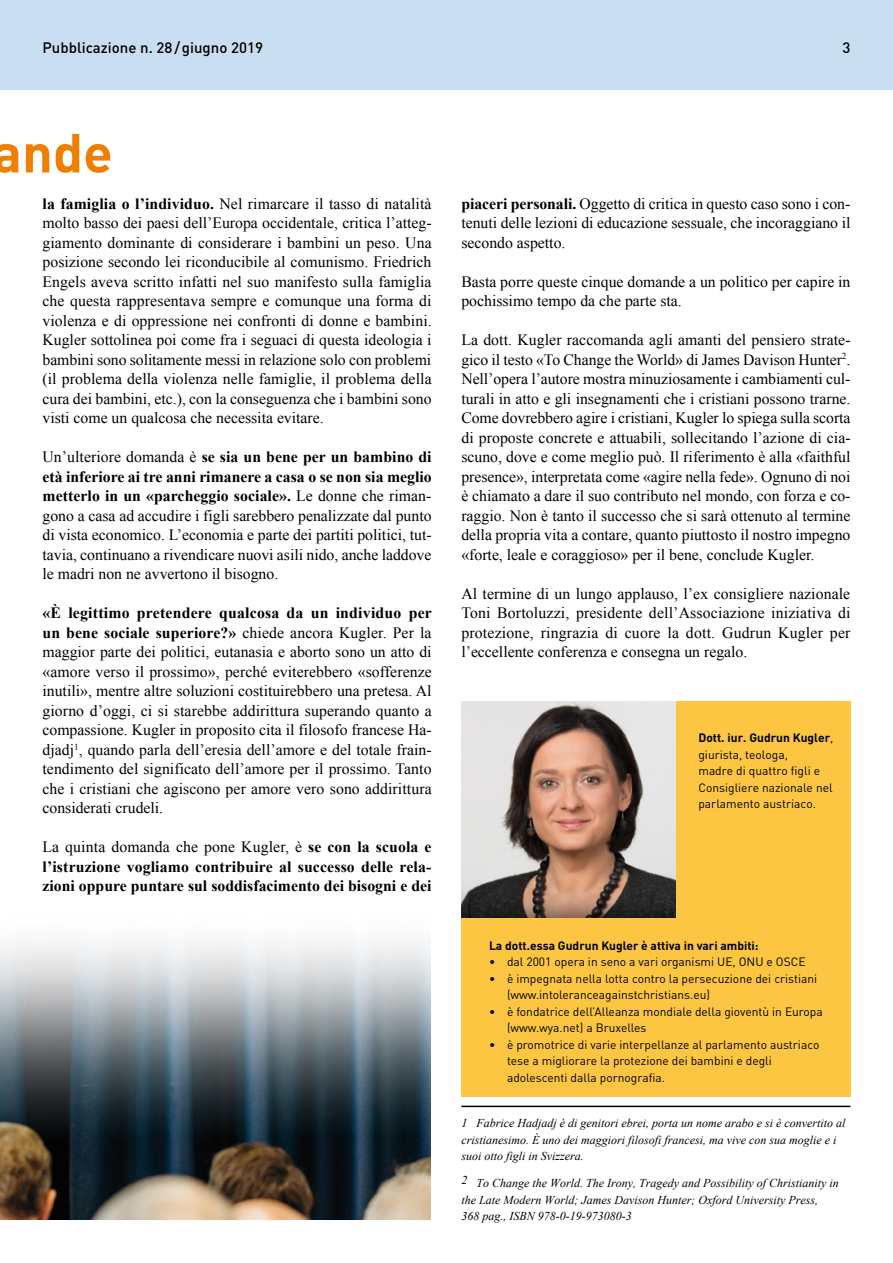
<style>
.page{position:relative;width:893px;height:1263px;background:#fff}
.page>*{position:absolute;margin:0;border:0;box-sizing:border-box;transform-origin:0 0}
.t1{font:700 54px "DIN";color:#ee7f00}
.t2{font:15.75px/19.5px "Times New Roman";color:#000;text-align:justify}
.t3{font:700 15.75px/19.5px "Times New Roman";color:#000;text-align:justify}
.t4{font:500 15px "DIN";color:#000}
.t5{font:12px/16.5px "DIN";color:#000}
.t6{font:italic 12px/16.5px "Times New Roman";color:#000}
.t7{font:700 12px "DIN";color:#000}
.s1{font-weight:700}
.s2{font-weight:400}
</style>
<div class="page">
<div style="left:0;top:0;width:893px;height:89px;background:#c9def1"></div>
<img style="left:0;top:940px;width:430px;height:279px">
<hr style="left:461px;top:1106px;width:389px;height:1px;background:#000">
<div style="left:461px;top:702px;width:389px;height:395px;background:#fcc643"></div>
<img style="left:461px;top:702px;width:214px;height:215px">
<p class="t4" style="left:43px;top:38px;width:222px">Pubblicazione n. 28/giugno 2019</p>
<p class="t4" style="left:842px;top:38px;width:9px">3</p>
<h1 class="t1" style="left:-7px;top:118px;width:121px">ande</h1>
<p class="t2" style="left:43px;top:194px;width:391px"><span class="s1">la famiglia o l’individuo.</span> Nel rimarcare il tasso di natalità molto basso dei paesi dell’Europa occidentale, critica l’atteg&shy;giamento dominante di considerare i bambini un peso. Una posizione secondo lei riconducibile al comunismo. Friedrich Engels aveva scritto infatti nel suo manifesto sulla famiglia che questa rappresentava sempre e comunque una forma di violenza e di oppressione nei confronti di donne e bambini.<br>Kugler sottolinea poi come fra i seguaci di questa ideologia i bambini sono solitamente messi in relazione solo con problemi (il problema della violenza nelle famiglie, il problema della cura dei bambini, etc.), con la conseguenza che i bambini sono visti come un qualcosa che necessita evitare.</p>
<p class="t2" style="left:43px;top:447px;width:391px">Un’ulteriore domanda è <span class="s1">se sia un bene per un bambino di età inferiore ai tre anni rimanere a casa o se non sia meglio metterlo in un «parcheggio sociale».</span> Le donne che riman&shy;gono a casa ad accudire i figli sarebbero penalizzate dal punto di vista economico. L’economia e parte dei partiti politici, tut&shy;tavia, continuano a rivendicare nuovi asili nido, anche laddove le madri non ne avvertono il bisogno.</p>
<p class="t2" style="left:43px;top:603px;width:391px"><span class="s1">«È legittimo pretendere qualcosa da un individuo per un bene sociale superiore?»</span> chiede ancora Kugler. Per la maggior parte dei politici, eutanasia e aborto sono un atto di «amore verso il prossimo», perché eviterebbero «sofferenze inutili», mentre altre soluzioni costituirebbero una pretesa. Al giorno d’oggi, ci si starebbe addirittura superando quanto a compassione. Kugler in proposito cita il filosofo francese Ha&shy;djadj<sup>1</sup>, quando parla dell’eresia dell’amore e del totale frain&shy;tendimento del significato dell’amore per il prossimo. Tanto che i cristiani che agiscono per amore vero sono addirittura considerati crudeli.</p>
<p class="t3" style="left:43px;top:837px;width:391px"><span class="s2">La quinta domanda che pone Kugler, è</span> se con la scuola e l’istruzione vogliamo contribuire al successo delle rela&shy;zioni oppure puntare sul soddisfacimento dei bisogni e dei</p>
<p class="t2" style="left:461px;top:193px;width:391px"><span class="s1">piaceri personali.</span> Oggetto di critica in questo caso sono i con&shy;tenuti delle lezioni di educazione sessuale, che incoraggiano il secondo aspetto.</p>
<p class="t2" style="left:461px;top:271px;width:391px">Basta porre queste cinque domande a un politico per capire in pochissimo tempo da che parte sta.</p>
<p class="t2" style="left:461px;top:330px;width:391px">La dott. Kugler raccomanda agli amanti del pensiero strate&shy;gico il testo «To Change the World» di James Davison Hunter<sup>2</sup>.<br>Nell’opera l’autore mostra minuziosamente i cambiamenti cul&shy;turali in atto e gli insegnamenti che i cristiani possono trarne.<br>Come dovrebbero agire i cristiani, Kugler lo spiega sulla scorta di proposte concrete e attuabili, sollecitando l’azione di cia&shy;scuno, dove e come meglio può. Il riferimento è alla «faithful presence», interpretata come «agire nella fede». Ognuno di noi è chiamato a dare il suo contributo nel mondo, con forza e co&shy;raggio. Non è tanto il successo che si sarà ottenuto al termine della propria vita a contare, quanto piuttosto il nostro impegno «forte, leale e coraggioso» per il bene, conclude Kugler.</p>
<p class="t2" style="left:461px;top:583px;width:391px">Al termine di un lungo applauso, l’ex consigliere nazionale Toni Bortoluzzi, presidente dell’Associazione iniziativa di protezione, ringrazia di cuore la dott. Gudrun Kugler per l’eccellente conferenza e consegna un regalo.</p>
<p class="t5" style="left:698px;top:730px;width:136px"><span class="s1">Dott. iur. Gudrun Kugler</span>, giurista, teologa,<br>madre di quattro figli e<br>Consigliere nazionale nel parlamento austriaco.</p>
<p class="t7" style="left:489px;top:937px;width:271px">La dott.essa Gudrun Kugler è attiva in vari ambiti:</p>
<p class="t5" style="left:489px;top:953px;width:318px">• dal 2001 opera in seno a vari organismi UE, ONU e OSCE</p>
<p class="t5" style="left:507px;top:970px;width:312px;text-indent:-18px">• è impegnata nella lotta contro la persecuzione dei cristiani (www.intoleranceagainstchristians.eu)</p>
<p class="t5" style="left:507px;top:1003px;width:317px;text-indent:-18px">• è fondatrice dell’Alleanza mondiale della gioventù in Europa (www.wya.net) a Bruxelles</p>
<p class="t5" style="left:507px;top:1036px;width:314px;text-indent:-18px">• è promotrice di varie interpellanze al parlamento austriaco tese a migliorare la protezione dei bambini e degli adolescenti dalla pornografia.</p>
<p class="t6" style="left:461px;top:1114px;width:385px">1 Fabrice Hadjadj è di genitori ebrei, porta un nome arabo e si è convertito al cristianesimo. È uno dei maggiori filosofi francesi, ma vive con sua moglie e i suoi otto figli in Svizzera.</p>
<p class="t6" style="left:461px;top:1174px;width:379px">2 To Change the World. The Irony, Tragedy and Possibility of Christianity in the Late Modern World; James Davison Hunter; Oxford University Press,<br>368 pag., ISBN 978-0-19-973080-3</p>
</div>
